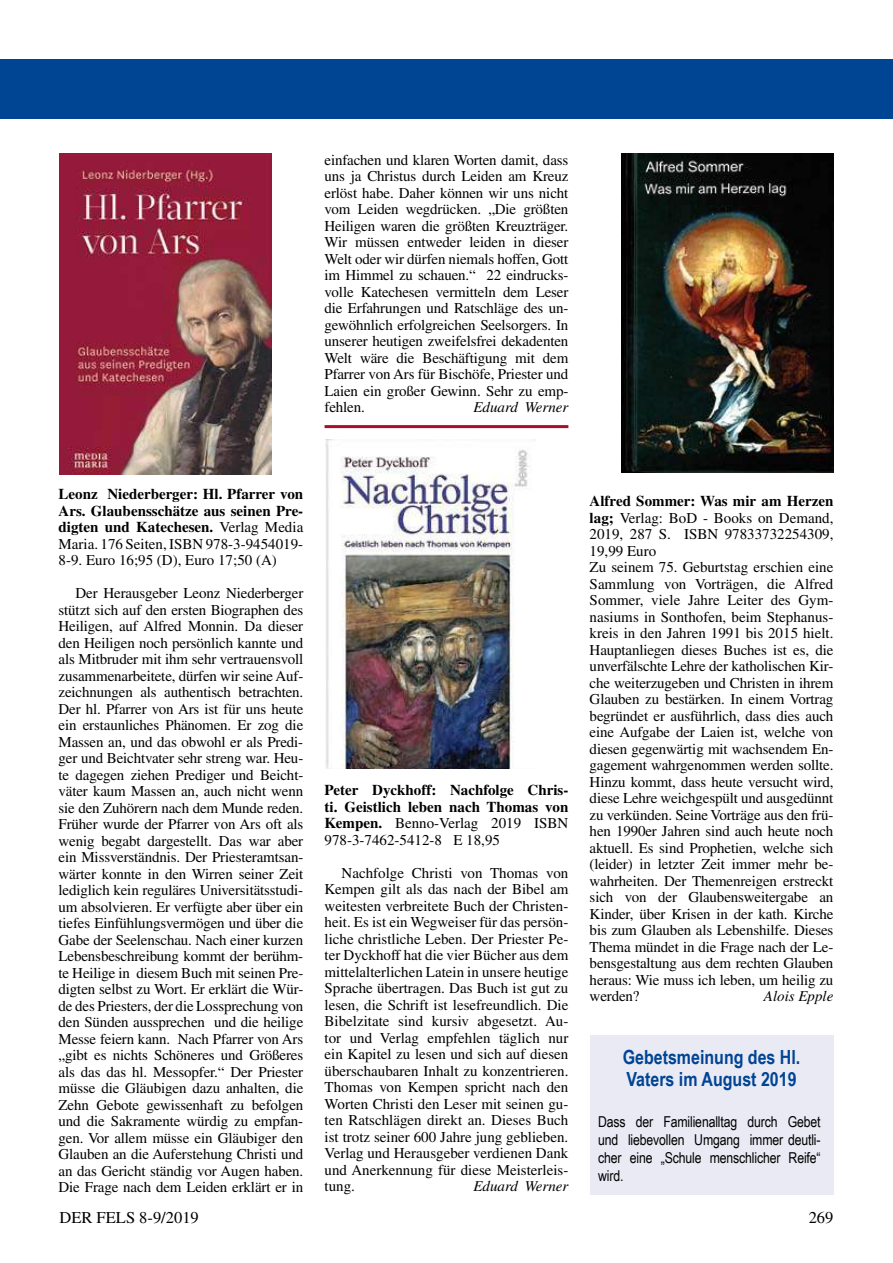
<style>
.page{position:relative;width:893px;height:1263px;background:#fff}
.page>*{position:absolute;margin:0;border:0;box-sizing:border-box;transform-origin:0 0}
.t1{font:700 19.5px/22.5px "Arial Narrow";color:#004494}
.t2{font:16.5px "Times";color:#000}
.t3{font:15px/16.5px "Times";letter-spacing:-.01em;color:#000;text-align:justify}
.t4{font:700 15px/16.5px "Times";color:#000;text-align:justify}
.t5{font:15px/18px "Arial Narrow";letter-spacing:-.01em;color:#000;text-align:justify}
.t6{font:italic 15px "Times";color:#000}
.s1{font-weight:400}
.s2{font-weight:700}
</style>
<div class="page">
<img style="left:325px;top:439px;width:205px;height:329px">
<img style="left:60px;top:153px;width:211px;height:322px">
<img style="left:621px;top:153px;width:212px;height:319px">
<div style="left:0;top:60px;width:893px;height:59px;background:#004494"></div>
<div style="left:590px;top:1035px;width:243px;height:160px;background:#e9eaf4"></div>
<hr style="left:325px;top:425px;width:243px;height:3px;background:#a80f2b">
<p class="t3" style="left:325px;top:151px;width:245px">einfachen und klaren Worten damit, dass uns ja Christus durch Leiden am Kreuz erlöst habe. Daher können wir uns nicht vom Leiden wegdrücken. „Die größten Heiligen waren die größten Kreuzträger.<br>Wir müssen entweder leiden in dieser Welt oder wir dürfen niemals hoffen, Gott im Himmel zu schauen.“ 22 eindrucks&shy;volle Katechesen vermitteln dem Leser die Erfahrungen und Ratschläge des un&shy;gewöhnlich erfolgreichen Seelsorgers. In unserer heutigen zweifelsfrei dekadenten Welt wäre die Beschäftigung mit dem Pfarrer von Ars für Bischöfe, Priester und Laien ein großer Gewinn. Sehr zu emp&shy;fehlen.</p>
<p class="t6" style="left:473px;top:399px;width:96px">Eduard Werner</p>
<p class="t4" style="left:59px;top:486px;width:246px">Leonz Niederberger: Hl. Pfarrer von Ars. Glaubensschätze aus seinen Pre&shy;digten und Katechesen. <span class="s1">Verlag Media Maria. 176 Seiten, ISBN 978-3-9454019- 8-9. Euro 16;95 (D), Euro 17;50 (A)</span></p>
<p class="t3" style="left:59px;top:585px;width:246px;text-indent:17px">Der Herausgeber Leonz Niederberger stützt sich auf den ersten Biographen des Heiligen, auf Alfred Monnin. Da dieser den Heiligen noch persönlich kannte und als Mitbruder mit ihm sehr vertrauensvoll zusammenarbeitete, dürfen wir seine Auf&shy;zeichnungen als authentisch betrachten.<br>Der hl. Pfarrer von Ars ist für uns heute ein erstaunliches Phänomen. Er zog die Massen an, und das obwohl er als Predi&shy;ger und Beichtvater sehr streng war. Heu&shy;te dagegen ziehen Prediger und Beicht&shy;väter kaum Massen an, auch nicht wenn sie den Zuhörern nach dem Munde reden.<br>Früher wurde der Pfarrer von Ars oft als wenig begabt dargestellt. Das war aber ein Missverständnis. Der Priesteramtsan&shy;wärter konnte in den Wirren seiner Zeit lediglich kein reguläres Universitätsstudi&shy;um absolvieren. Er verfügte aber über ein tiefes Einfühlungsvermögen und über die Gabe der Seelenschau. Nach einer kurzen Lebensbeschreibung kommt der berühm&shy;te Heilige in diesem Buch mit seinen Pre&shy;digten selbst zu Wort. Er erklärt die Wür&shy;de des Priesters, der die Lossprechung von den Sünden aussprechen und die heilige Messe feiern kann. Nach Pfarrer von Ars „gibt es nichts Schöneres und Größeres als das das hl. Messopfer.“ Der Priester müsse die Gläubigen dazu anhalten, die Zehn Gebote gewissenhaft zu befolgen und die Sakramente würdig zu empfan&shy;gen. Vor allem müsse ein Gläubiger den Glauben an die Auferstehung Christi und an das Gericht ständig vor Augen haben.<br>Die Frage nach dem Leiden erklärt er in</p>
<p class="t4" style="left:325px;top:782px;width:245px">Peter Dyckhoff: Nachfolge Chris&shy;ti. Geistlich leben nach Thomas von Kempen. <span class="s1">Benno-Verlag 2019 ISBN 978-3-7462-5412-8 E 18,95</span></p>
<p class="t3" style="left:325px;top:864px;width:245px;text-indent:17px">Nachfolge Christi von Thomas von Kempen gilt als das nach der Bibel am weitesten verbreitete Buch der Christen&shy;heit. Es ist ein Wegweiser für das persön&shy;liche christliche Leben. Der Priester Pe&shy;ter Dyckhoff hat die vier Bücher aus dem mittelalterlichen Latein in unsere heutige Sprache übertragen. Das Buch ist gut zu lesen, die Schrift ist lesefreundlich. Die Bibelzitate sind kursiv abgesetzt. Au&shy;tor und Verlag empfehlen täglich nur ein Kapitel zu lesen und sich auf diesen überschaubaren Inhalt zu konzentrieren.<br>Thomas von Kempen spricht nach den Worten Christi den Leser mit seinen gu&shy;ten Ratschlägen direkt an. Dieses Buch ist trotz seiner 600 Jahre jung geblieben.<br>Verlag und Herausgeber verdienen Dank und Anerkennung für diese Meisterleis&shy;tung.</p>
<p class="t6" style="left:473px;top:1178px;width:96px">Eduard Werner</p>
<p class="t3" style="left:590px;top:493px;width:245px;text-align:left"><span class="s2">Alfred Sommer: Was mir am Herzen lag;</span> Verlag: BoD - Books on Demand, 2019, 287 S. ISBN 97833732254309, 19,99 Euro<br>Zu seinem 75. Geburtstag erschien eine Sammlung von Vorträgen, die Alfred Sommer, viele Jahre Leiter des Gym&shy;nasiums in Sonthofen, beim Stephanus&shy;kreis in den Jahren 1991 bis 2015 hielt.<br>Hauptanliegen dieses Buches ist es, die unverfälschte Lehre der katholischen Kir&shy;che weiterzugeben und Christen in ihrem Glauben zu bestärken. In einem Vortrag begründet er ausführlich, dass dies auch eine Aufgabe der Laien ist, welche von diesen gegenwärtig mit wachsendem En&shy;gagement wahrgenommen werden sollte.<br>Hinzu kommt, dass heute versucht wird, diese Lehre weichgespült und ausgedünnt zu verkünden. Seine Vorträge aus den frü&shy;hen 1990er Jahren sind auch heute noch aktuell. Es sind Prophetien, welche sich (leider) in letzter Zeit immer mehr be&shy;wahrheiten. Der Themenreigen erstreckt sich von der Glaubensweitergabe an Kinder, über Krisen in der kath. Kirche bis zum Glauben als Lebenshilfe. Dieses Thema mündet in die Frage nach der Le&shy;bensgestaltung aus dem rechten Glauben heraus: Wie muss ich leben, um heilig zu werden?</p>
<p class="t6" style="left:764px;top:988px;width:71px">Alois Epple</p>
<h1 class="t1" style="left:623px;top:1045px;width:179px">Gebetsmeinung des Hl.<br>Vaters im August 2019</h1>
<p class="t5" style="left:598px;top:1112px;width:224px">Dass der Familienalltag durch Gebet und liebevollen Umgang immer deutli&shy;cher eine „Schule menschlicher Reife“ wird.</p>
<p class="t2" style="left:60px;top:1208px;width:141px">DER FELS 8-9/2019</p>
<p class="t2" style="left:809px;top:1208px;width:26px">269</p>
</div>
